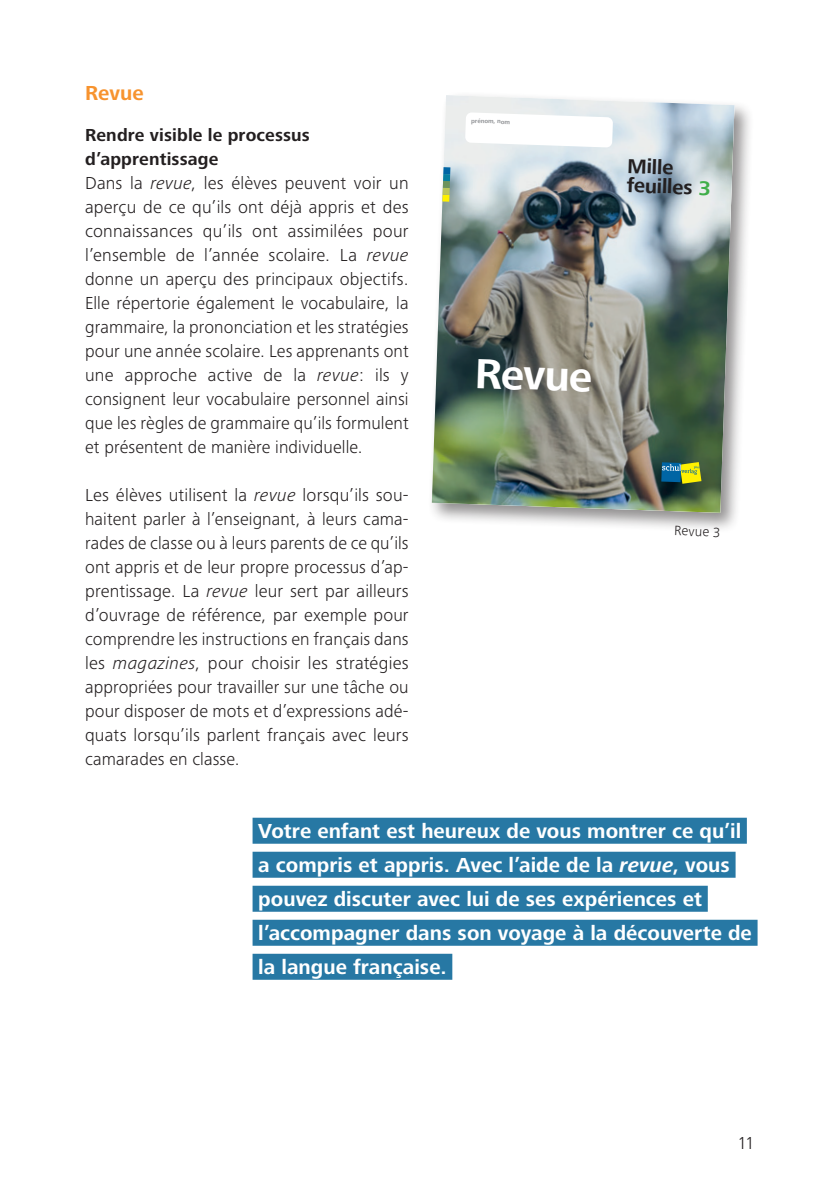
<style>
.page{position:relative;width:840px;height:1191px;background:#fff}
.page>*{position:absolute;margin:0;border:0;box-sizing:border-box;transform-origin:0 0}
.t1{font:700 43.6px "Frutiger Next Pro";color:#fff}
.t2{font:700 21px/34px "Frutiger Next Pro";color:#fff}
.t3{font:700 21px "Frutiger Next Pro";color:#f7932e}
.t4{font:700 20.8px/19.4px "Frutiger Next Pro";color:#231f20}
.t5{font:300 18px/24px "Frutiger Next Pro";letter-spacing:.01em;color:#231f20}
.t6{font:300 14px "Frutiger Next Pro";color:#231f20}
.t7{font:700 6.2px "Frutiger Next Pro";color:#939598}
.s1{font-weight:700}
.s2{font-style:italic}
.s3{color:#40ae49}
</style>
<div class="page">
<div style="left:252px;top:817px;width:494px;height:26px;background:#2778a4"></div>
<div style="left:252px;top:851px;width:483px;height:26px;background:#2778a4"></div>
<div style="left:252px;top:885px;width:455px;height:26px;background:#2778a4"></div>
<div style="left:252px;top:919px;width:505px;height:26px;background:#2778a4"></div>
<div style="left:252px;top:953px;width:200px;height:26px;background:#2778a4"></div>
<div style="left:427px;top:91px;width:327px;height:442px;background:#231f20;opacity:.5"></div>
<img style="left:431px;top:95px;width:303px;height:418px">
<svg style="left:465px;top:112px;width:147px;height:35px"></svg>
<svg style="left:661px;top:462px;width:40px;height:22px"></svg>
<div style="left:442px;top:195px;width:7px;height:7px;background:#fff101"></div>
<div style="left:442px;top:188px;width:7px;height:7px;background:#bbc65b"></div>
<div style="left:442px;top:181px;width:7px;height:7px;background:#6c935d"></div>
<div style="left:443px;top:174px;width:7px;height:7px;background:#067ea0"></div>
<div style="left:443px;top:167px;width:7px;height:7px;background:#0065a4"></div>
<p class="t3" style="left:85px;top:81px;width:60px">Revue</p>
<p class="t5" style="left:85px;top:123px;width:325px"><span class="s1">Rendre visible le processus d’apprentissage<br></span>Dans la <span class="s2">revue</span>, les élèves peuvent voir un aperçu de ce qu’ils ont déjà appris et des connaissances qu’ils ont assimilées pour l’ensemble de l’année scolaire. La <span class="s2">revue </span>donne un aperçu des principaux objectifs.<br>Elle répertorie également le vocabulaire, la grammaire, la prononciation et les stratégies pour une année scolaire. Les apprenants ont une approche active de la <span class="s2">revue</span>: ils y consignent leur vocabulaire personnel ainsi que les règles de grammaire qu’ils formulent et présentent de manière individuelle.</p>
<p class="t5" style="left:85px;top:483px;width:325px;text-align:justify">Les élèves utilisent la <span class="s2">revue</span> lorsqu’ils sou&shy;haitent parler à l’enseignant, à leurs cama&shy;rades de classe ou à leurs parents de ce qu’ils ont appris et de leur propre processus d’ap&shy;prentissage. La <span class="s2">revue</span> leur sert par ailleurs d’ouvrage de référence, par exemple pour comprendre les instructions en français dans les <span class="s2">magazines</span>, pour choisir les stratégies appropriées pour travailler sur une tâche ou pour disposer de mots et d’expressions adé&shy;quats lorsqu’ils parlent français avec leurs camarades en classe.</p>
<p class="t7" style="left:471px;top:117px;width:40px;rotate:2deg">prénom, nom</p>
<p class="t4" style="left:627px;top:156px;width:86px;rotate:2deg">Mille feuilles <span class="s3">3</span></p>
<h1 class="t1" style="left:475px;top:348px;width:119px;rotate:2deg">Revue</h1>
<p class="t6" style="left:674px;top:522px;width:48px;rotate:2deg">Revue 3</p>
<p class="t2" style="left:258px;top:813px;width:495px">Votre enfant est heureux de vous montrer ce qu’il a compris et appris. Avec l’aide de la <span class="s2">revue</span>, vous pouvez discuter avec lui de ses expériences et l’accompagner dans son voyage à la découverte de la langue française.</p>
<p class="t5" style="left:737px;top:1131px;width:19px">11</p>
</div>
